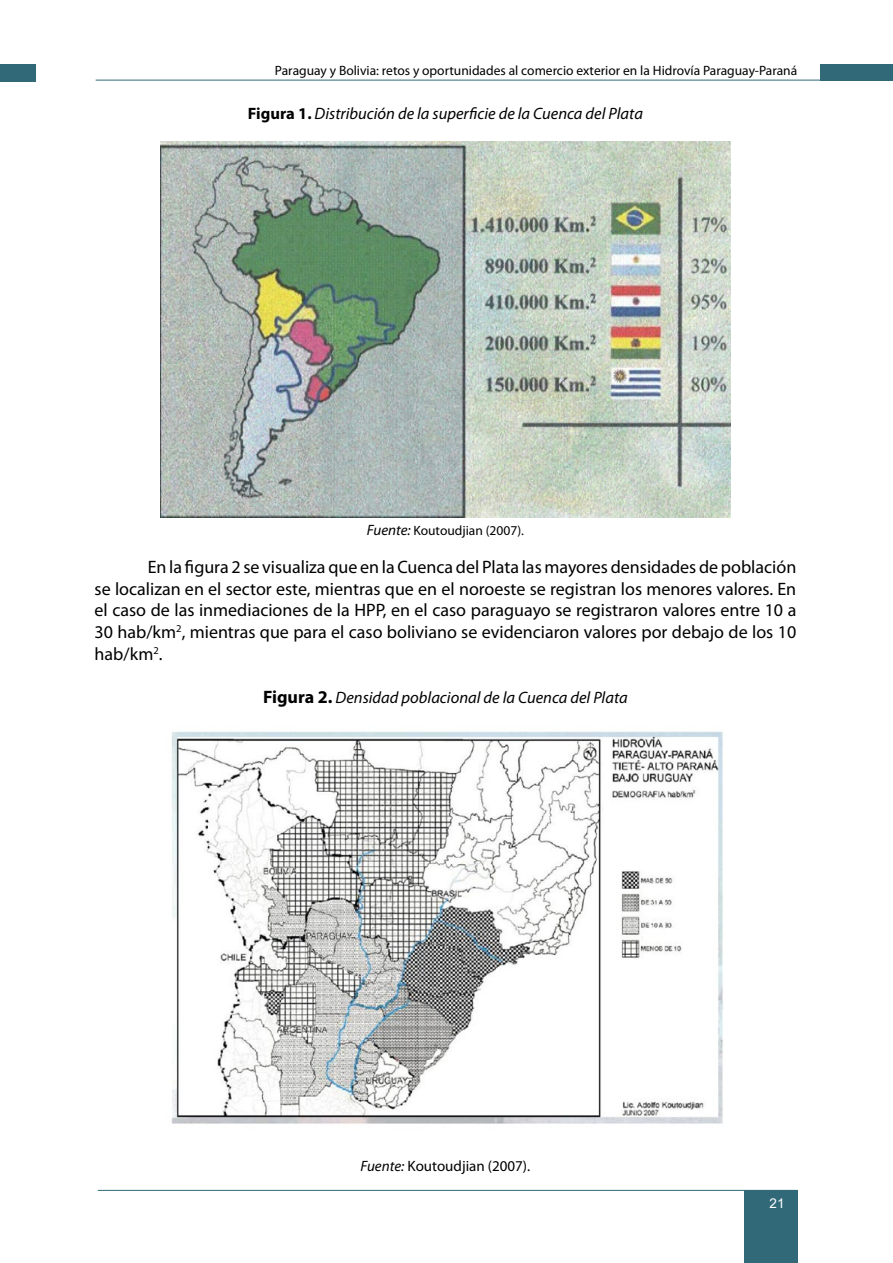
<style>
.page{position:relative;width:893px;height:1263px;background:#fff}
.page>*{position:absolute;margin:0;border:0;box-sizing:border-box;transform-origin:0 0}
.t1{font:18px/21.6px "Myriad Pro";color:#000;text-align:justify}
.t2{font:italic 16.5px "Myriad Pro";color:#000}
.t3{font:15px "Myriad Pro";color:#000}
.t4{font:13.5px "Myriad Pro";color:#000}
.t5{font:13.5px "Arial";color:#fff}
.s1{font-weight:700;font-style:normal}
.s2{font-style:italic;font-size:15px}
.s3{font-weight:700;font-style:normal;font-size:18px}
.s4{font-style:italic}
</style>
<div class="page">
<div style="left:744px;top:1190px;width:53px;height:73px;background:#326978"></div>
<hr style="left:98px;top:1190px;width:699px;height:1px;background:#326978">
<hr style="left:96px;top:80px;width:729px;height:1px;background:#326978">
<div style="left:0;top:64px;width:36px;height:17px;background:#326978"></div>
<div style="left:820px;top:64px;width:73px;height:16px;background:#326978"></div>
<img style="left:161px;top:142px;width:569px;height:375px">
<img style="left:171px;top:731px;width:552px;height:393px">
<p class="t4" style="left:275px;top:62px;width:524px">Paraguay y Bolivia: retos y oportunidades al comercio exterior en la Hidrovía Paraguay-Paraná</p>
<p class="t2" style="left:248px;top:103px;width:397px"><span class="s1">Figura 1.</span> Distribución de la superficie de la Cuenca del Plata</p>
<p class="t4" style="left:367px;top:522px;width:159px"><span class="s2">Fuente:</span> Koutoudjian (2007).</p>
<p class="t1" style="left:95px;top:556px;width:703px;text-indent:53px">En la figura 2 se visualiza que en la Cuenca del Plata las mayores densidades de población se localizan en el sector este, mientras que en el noroeste se registran los menores valores. En el caso de las inmediaciones de la HPP, en el caso paraguayo se registraron valores entre 10 a 30 hab/km<sup>2</sup>, mientras que para el caso boliviano se evidenciaron valores por debajo de los 10 hab/km<sup>2</sup>.</p>
<p class="t2" style="left:263px;top:687px;width:366px"><span class="s3">Figura 2.</span> Densidad poblacional de la Cuenca del Plata</p>
<p class="t3" style="left:360px;top:1157px;width:171px"><span class="s4">Fuente:</span> Koutoudjian (2007).</p>
<p class="t5" style="left:769px;top:1194px;width:17px">21</p>
</div>
